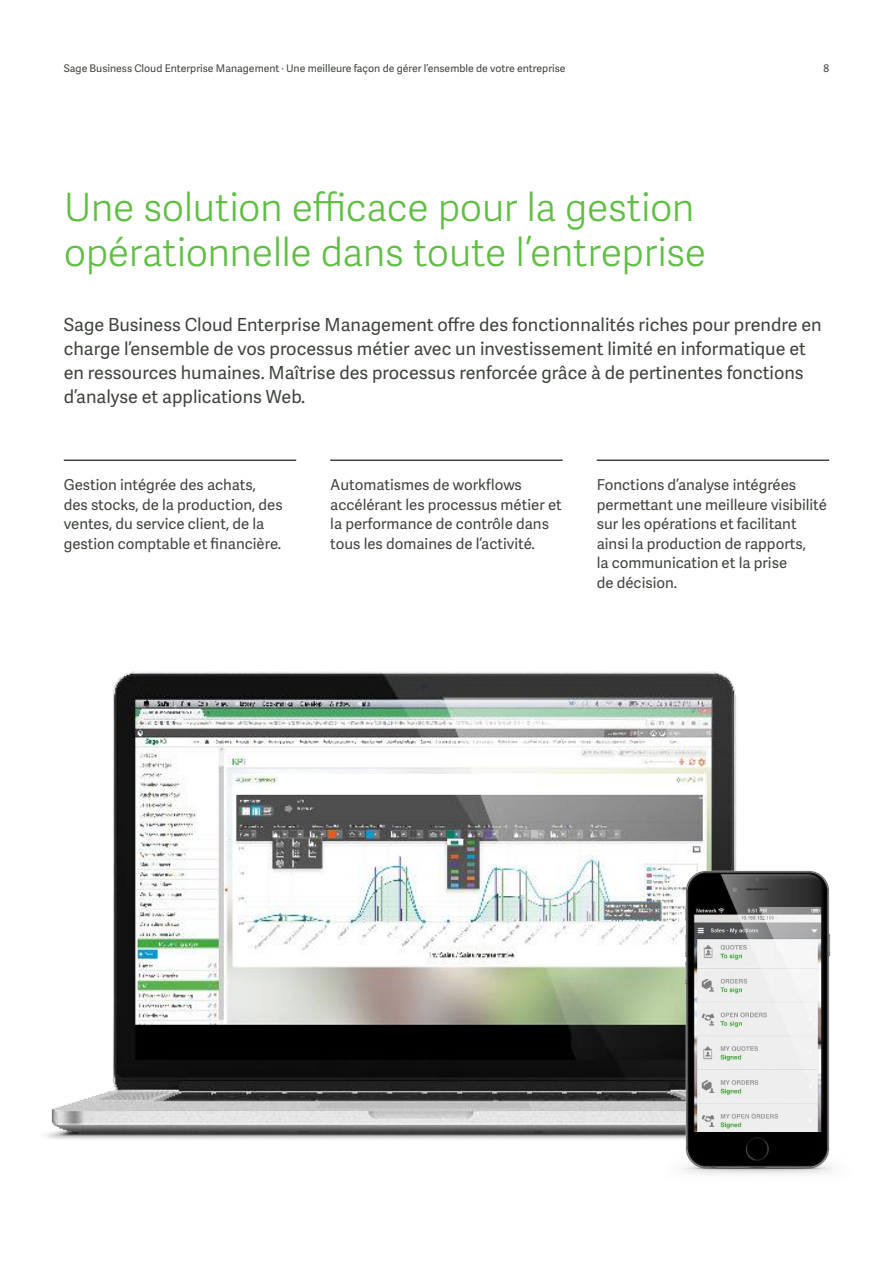
<style>
.page{position:relative;width:893px;height:1263px;background:#fff}
.page>*{position:absolute;margin:0;border:0;box-sizing:border-box;transform-origin:0 0}
.t1{font:39px/45px "Adelle Sans SAGE Lt";letter-spacing:-.01em;color:#60be44}
.t2{font:18px/24px "Adelle Sans SAGE";color:#3e433c}
.t3{font:15px/19.5px "Adelle Sans SAGE";color:#3e433c}
.t4{font:10.5px "Adelle Sans SAGE";color:#3e433c}
</style>
<div class="page">
<img style="left:45px;top:671px;width:692px;height:468px">
<img style="left:653px;top:850px;width:180px;height:325px">
<hr style="left:64px;top:459px;width:232px;height:2px;background:#3e433c">
<hr style="left:330px;top:459px;width:233px;height:2px;background:#3e433c">
<hr style="left:597px;top:459px;width:232px;height:2px;background:#3e433c">
<p class="t4" style="left:64px;top:61px;width:503px">Sage Business Cloud Enterprise Management · Une meilleure façon de gérer l’ensemble de votre entreprise</p>
<p class="t4" style="left:823px;top:61px;width:7px">8</p>
<h1 class="t1" style="left:64px;top:183px;width:644px">Une solution efficace pour la gestion opérationnelle dans toute l’entreprise</h1>
<p class="t2" style="left:64px;top:312px;width:759px">Sage Business Cloud Enterprise Management offre des fonctionnalités riches pour prendre en charge l’ensemble de vos processus métier avec un investissement limité en informatique et en ressources humaines. Maîtrise des processus renforcée grâce à de pertinentes fonctions d’analyse et applications Web.</p>
<p class="t3" style="left:64px;top:475px;width:220px">Gestion intégrée des achats, des stocks, de la production, des ventes, du service client, de la gestion comptable et financière.</p>
<p class="t3" style="left:330px;top:475px;width:233px">Automatismes de workflows accélérant les processus métier et la performance de contrôle dans tous les domaines de l’activité.</p>
<p class="t3" style="left:597px;top:475px;width:232px">Fonctions d’analyse intégrées permettant une meilleure visibilité sur les opérations et facilitant ainsi la production de rapports,<br>la communication et la prise<br>de décision.</p>
</div>
